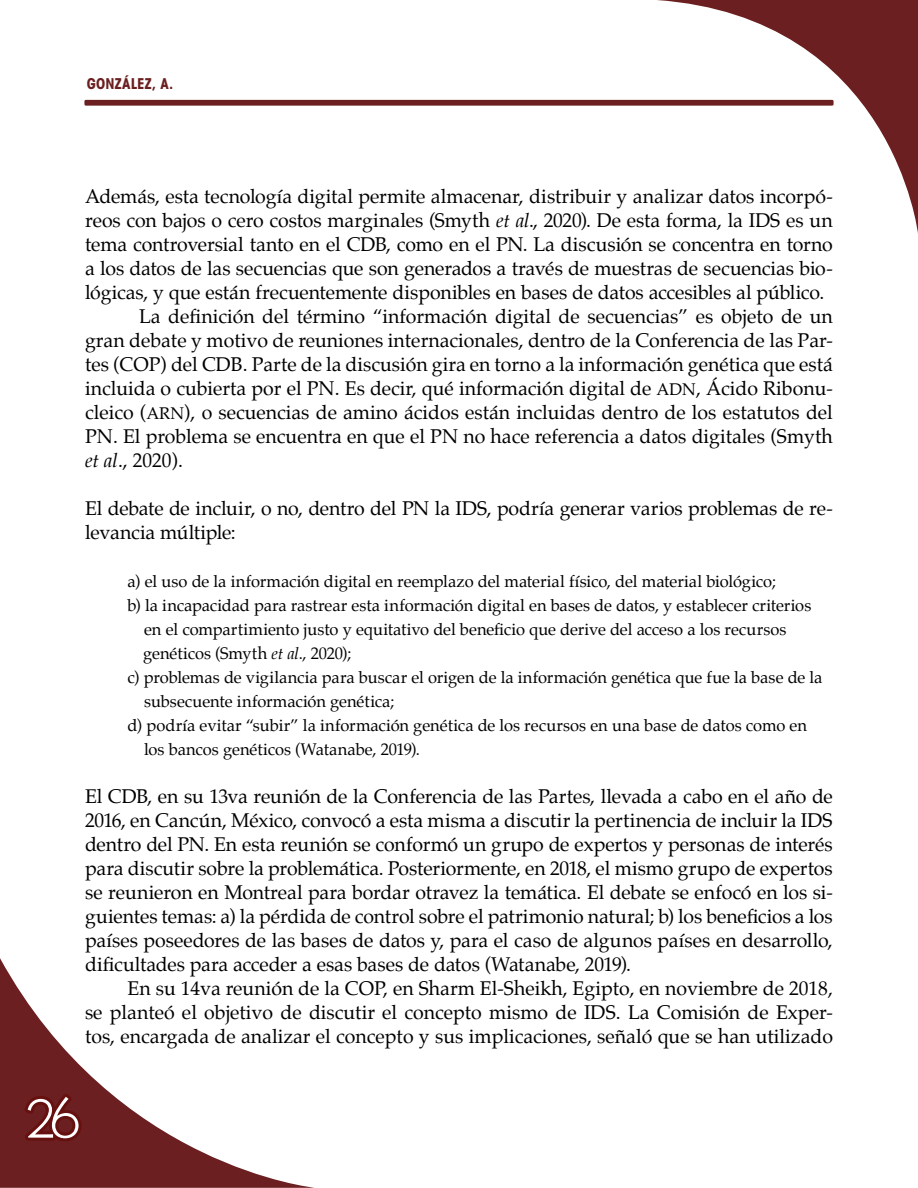
<style>
.page{position:relative;width:918px;height:1188px;background:#fff}
.page>*{position:absolute;margin:0;border:0;box-sizing:border-box;transform-origin:0 0}
.t1{font:60px "Martin Got URWT Ligh";color:#fff}
.t2{font:19.5px/24px "Palatino";color:#000;text-align:justify}
.t3{font:16.5px "Palatino";color:#000}
.t4{font:700 condensed 15px "Avant Garde";letter-spacing:.005em;color:#6b1f20}
.s1{font-style:italic}
.s2{font-family:"Palatino Roman SC850";font-size:16.65px}
</style>
<div class="page">
<svg style="left:0;top:958px;width:315px;height:230px"></svg>
<div style="left:84px;top:100px;width:750px;height:6px;background:#6b1f20;border-radius:2px"></div>
<svg style="left:20px;top:1088px;width:66px;height:57px;background:#681818"></svg>
<svg style="left:656px;top:0;width:261px;height:227px"></svg>
<svg style="left:917px;top:0;width:1px;height:233px"></svg>
<p class="t4" style="left:87px;top:74px;width:88px">GONZÁLEZ, A.</p>
<p class="t2" style="left:85px;top:184px;width:749px">Además, esta tecnología digital permite almacenar, distribuir y analizar datos incorpó-</p>
<p class="t2" style="left:85px;top:208px;width:749px">reos con bajos o cero costos marginales (Smyth <span class="s1">et al</span>., 2020). De esta forma, la IDS es un</p>
<p class="t2" style="left:85px;top:232px;width:749px">tema controversial tanto en el CDB, como en el PN. La discusión se concentra en torno</p>
<p class="t2" style="left:85px;top:256px;width:749px">a los datos de las secuencias que son generados a través de muestras de secuencias bio-</p>
<p class="t2" style="left:85px;top:280px;width:741px">lógicas, y que están frecuentemente disponibles en bases de datos accesibles al público.</p>
<p class="t2" style="left:139px;top:304px;width:695px">La definición del término “información digital de secuencias” es objeto de un</p>
<p class="t2" style="left:85px;top:328px;width:749px">gran debate y motivo de reuniones internacionales, dentro de la Conferencia de las Par-</p>
<p class="t2" style="left:85px;top:352px;width:749px">tes (COP) del CDB. Parte de la discusión gira en torno a la información genética que está</p>
<p class="t2" style="left:85px;top:376px;width:749px">incluida o cubierta por el PN. Es decir, qué información digital de <span class="s2">ADN</span>, Ácido Ribonu-</p>
<p class="t2" style="left:85px;top:400px;width:749px">cleico (<span class="s2">ARN</span>), o secuencias de amino ácidos están incluidas dentro de los estatutos del</p>
<p class="t2" style="left:85px;top:424px;width:749px">PN. El problema se encuentra en que el PN no hace referencia a datos digitales (Smyth</p>
<p class="t2" style="left:85px;top:448px;width:100px"><span class="s1">et al</span>., 2020).</p>
<p class="t2" style="left:85px;top:496px;width:749px">El debate de incluir, o no, dentro del PN la IDS, podría generar varios problemas de re&shy;levancia múltiple:</p>
<p class="t3" style="left:128px;top:567px;width:650px">a) el uso de la información digital en reemplazo del material físico, del material biológico;</p>
<p class="t3" style="left:128px;top:591px;width:685px">b) la incapacidad para rastrear esta información digital en bases de datos, y establecer criterios</p>
<p class="t3" style="left:144px;top:615px;width:644px">en el compartimiento justo y equitativo del beneficio que derive del acceso a los recursos</p>
<p class="t3" style="left:143px;top:639px;width:209px">genéticos (Smyth <span class="s1">et al</span>., 2020);</p>
<p class="t3" style="left:128px;top:663px;width:696px">c) problemas de vigilancia para buscar el origen de la información genética que fue la base de la</p>
<p class="t3" style="left:144px;top:687px;width:252px">subsecuente información genética;</p>
<p class="t3" style="left:128px;top:711px;width:681px">d) podría evitar “subir” la información genética de los recursos en una base de datos como en</p>
<p class="t3" style="left:144px;top:735px;width:277px">los bancos genéticos (Watanabe, 2019).</p>
<p class="t2" style="left:85px;top:784px;width:749px">El CDB, en su 13va reunión de la Conferencia de las Partes, llevada a cabo en el año de 2016, en Cancún, México, convocó a esta misma a discutir la pertinencia de incluir la IDS dentro del PN. En esta reunión se conformó un grupo de expertos y personas de interés para discutir sobre la problemática. Posteriormente, en 2018, el mismo grupo de expertos se reunieron en Montreal para bordar otravez la temática. El debate se enfocó en los si&shy;guientes temas: a) la pérdida de control sobre el patrimonio natural; b) los beneficios a los países poseedores de las bases de datos y, para el caso de algunos países en desarrollo, dificultades para acceder a esas bases de datos (Watanabe, 2019).</p>
<p class="t2" style="left:85px;top:976px;width:749px;text-indent:43px">En su 14va reunión de la COP, en Sharm El-Sheikh, Egipto, en noviembre de 2018, se planteó el objetivo de discutir el concepto mismo de IDS. La Comisión de Exper&shy;tos, encargada de analizar el concepto y sus implicaciones, señaló que se han utilizado</p>
<h1 class="t1" style="left:26px;top:1082px;width:56px">26</h1>
</div>
